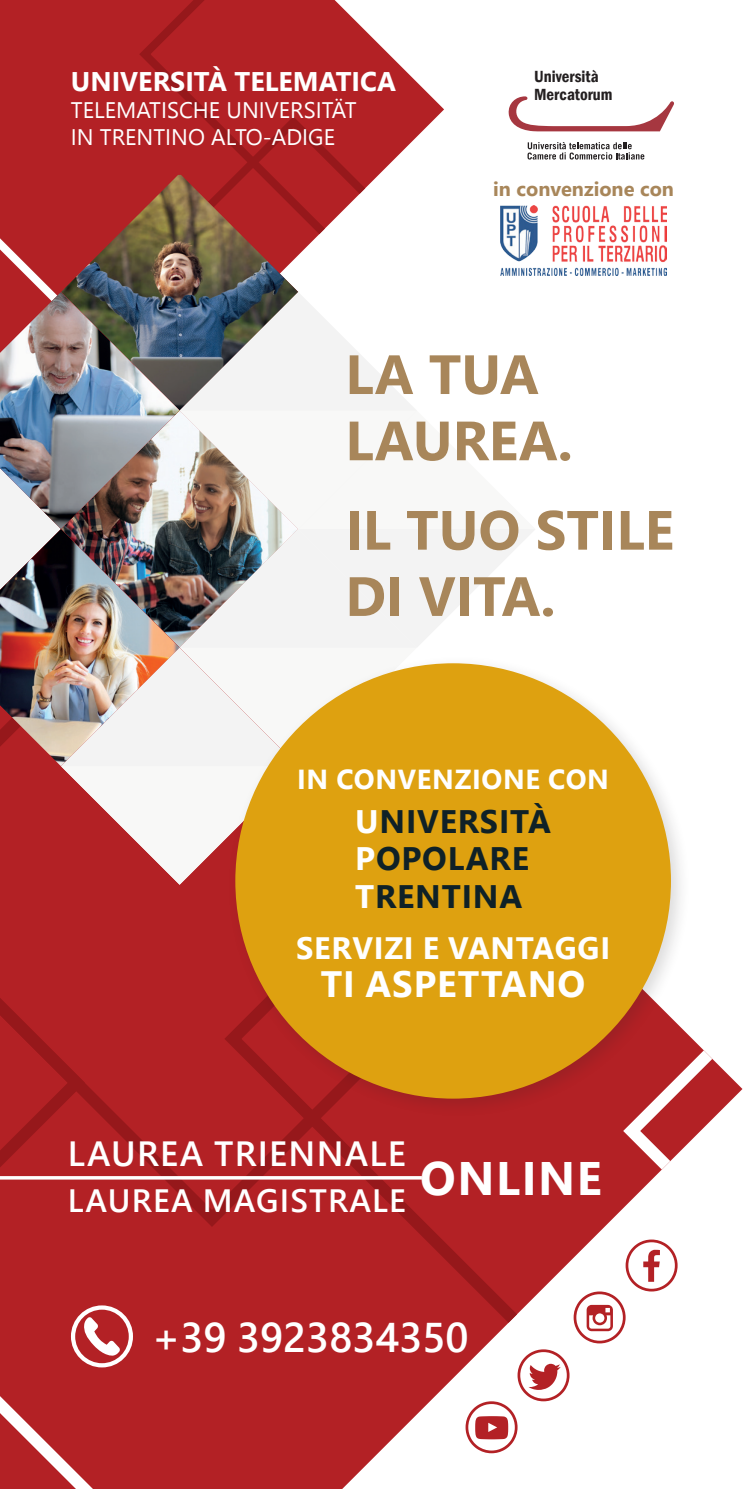
<style>
.page{position:relative;width:745px;height:1489px;background:#fff}
.page>*{position:absolute;margin:0;border:0;box-sizing:border-box;transform-origin:0 0}
.t1{font:700 55.25px/66.2px "Segoe UI";color:#a8865a}
.t2{font:600 41.5px "Segoe UI";color:#fff}
.t3{font:700 36.75px "Segoe UI";letter-spacing:.025em;color:#fff}
.t4{font:600 35px "Segoe UI";letter-spacing:.035em;color:#fff}
.t5{font:700 32.5px/37.2px "Segoe UI";letter-spacing:.025em;color:#0f2127}
.t6{font:600 32.25px "Segoe UI";letter-spacing:.035em;color:#fff}
.t7{font:700 31px "Segoe UI";letter-spacing:.025em;color:#fff}
.t8{font:700 27.5px "Segoe UI";letter-spacing:.025em;color:#fff}
.t9{font:700 27px "Segoe UI";color:#fff}
.t10{font:22.5px/27px "Segoe UI";color:#fff}
.t11{font:700 20px "Segoe UI";color:#a8865a}
.t12{font:600 condensed 16.5px/18.2px "Franklin Gothic";color:#231f20}
.s1{color:#fff}
</style>
<div class="page">
<div style="left:0;top:0;width:133px;height:126px;background:#b32125"></div>
<svg style="left:133px;top:0;width:311px;height:292px"></svg>
<div style="left:0;top:126px;width:182px;height:166px;background:#b32125"></div>
<svg style="left:150px;top:1235px;width:350px;height:253px;fill:#b32125"></svg>
<svg style="left:216px;top:1118px;width:398px;height:283px;background:#bb3c3f"></svg>
<svg style="left:614px;top:1036px;width:128px;height:235px"></svg>
<svg style="left:93px;top:884px;width:482px;height:351px;background:#b12024"></svg>
<svg style="left:0;top:884px;width:93px;height:290px;background:#af2023"></svg>
<div style="left:0;top:1174px;width:150px;height:314px;background:#b32125"></div>
<img style="left:61px;top:173px;width:237px;height:119px">
<img style="left:0;top:292px;width:535px;height:592px">
<svg style="left:465px;top:1349px;width:104px;height:103px"></svg>
<svg style="left:573px;top:1239px;width:104px;height:104px"></svg>
<svg style="left:0;top:1175px;width:421px;height:4px"></svg>
<div style="left:226px;top:654px;width:464px;height:464px;background:#231f20;opacity:.16"></div>
<div style="left:235px;top:663px;width:435px;height:435px;background:#dea110;border-radius:50%"></div>
<img style="left:500px;top:205px;width:166px;height:71px">
<svg style="left:83px;top:1316px;width:37px;height:40px"></svg>
<div style="left:71px;top:1305px;width:62px;height:62px;border:4px solid #fff;border-radius:50%"></div>
<svg style="left:508px;top:96px;width:165px;height:35px"></svg>
<svg style="left:527px;top:142px;width:117px;height:17px"></svg>
<p class="t9" style="left:71px;top:59px;width:326px">UNIVERSITÀ TELEMATICA</p>
<p class="t10" style="left:71px;top:96px;width:287px">TELEMATISCHE UNIVERSITÄT<br>IN TRENTINO ALTO-ADIGE</p>
<p class="t12" style="left:533px;top:67px;width:80px">Università<br>Mercatorum</p>
<p class="t11" style="left:493px;top:173px;width:182px">in convenzione con</p>
<h1 class="t1" style="left:345px;top:341px;width:229px">LA TUA<br>LAUREA.</h1>
<h1 class="t1" style="left:345px;top:496px;width:330px">IL TUO STILE<br>DI VITA.</h1>
<p class="t8" style="left:297px;top:757px;width:313px">IN CONVENZIONE CON</p>
<h3 class="t5" style="left:355px;top:802px;width:197px"><span class="s1">U</span>NIVERSITÀ<br><span class="s1">P</span>OPOLARE<br><span class="s1">T</span>RENTINA</h3>
<h3 class="t7" style="left:296px;top:923px;width:315px">SERVIZI E VANTAGGI</h3>
<h3 class="t3" style="left:320px;top:953px;width:266px">TI ASPETTANO</h3>
<h3 class="t4" style="left:68px;top:1125px;width:339px">LAUREA TRIENNALE</h3>
<h3 class="t6" style="left:68px;top:1174px;width:535px">LAUREA MAGISTRALE <sup>ONLINE</sup></h3>
<h2 class="t2" style="left:152px;top:1303px;width:318px">+39 3923834350</h2>
</div>
